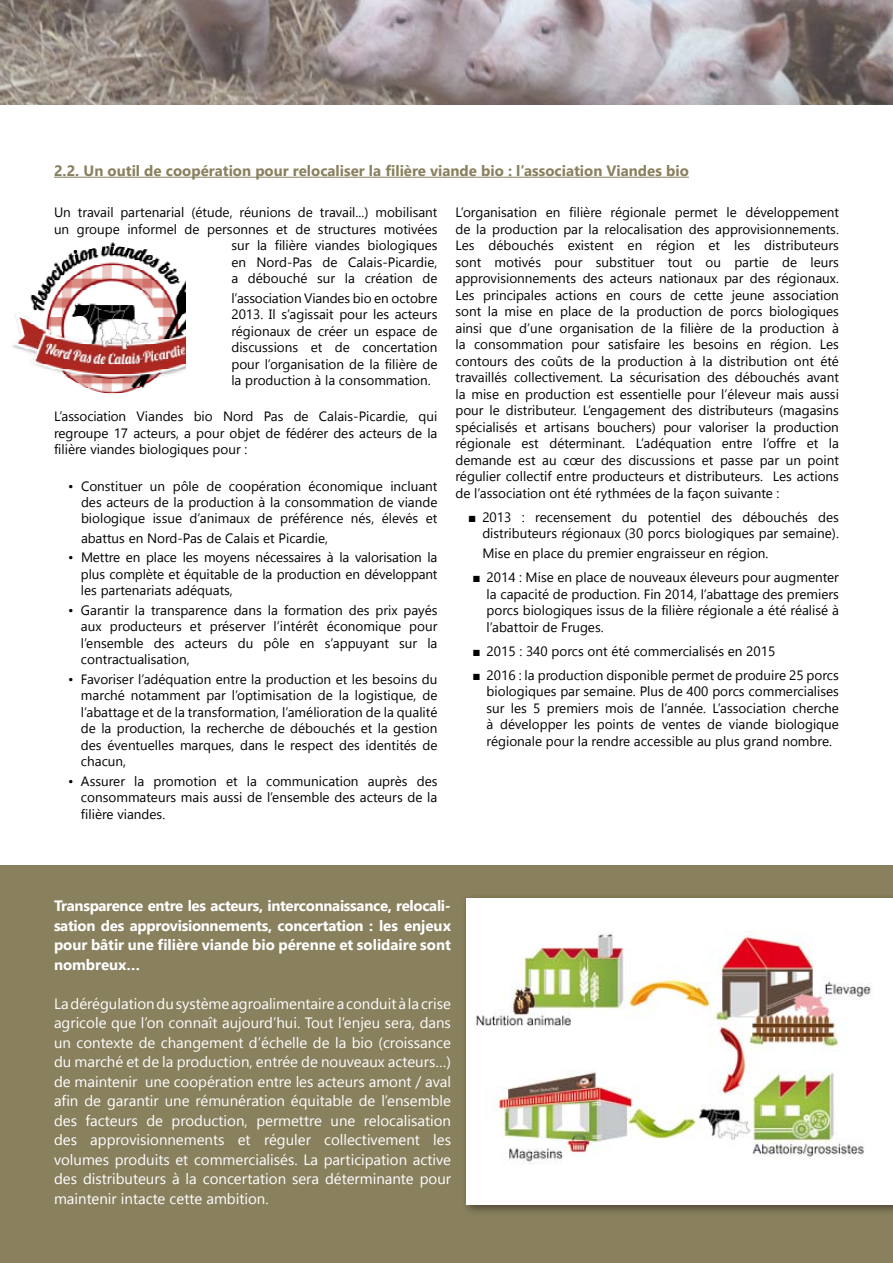
<style>
.page{position:relative;width:893px;height:1263px;background:#fff}
.page>*{position:absolute;margin:0;border:0;box-sizing:border-box;transform-origin:0 0}
.t1{font:15px/19.5px "Khmer UI";color:#fff;text-align:justify}
.t2{font:700 15px/19.5px "Khmer UI";color:#fff;text-align:justify}
.t3{font:700 15px "Khmer UI";color:#89805e}
.t4{font:13.5px/16.5px "Khmer UI";color:#000;text-align:justify}
.s1{font-family:"Times New Roman"}
</style>
<div class="page">
<hr style="left:54px;top:177px;width:635px;height:1px;background:#89805e">
<img style="left:12px;top:242px;width:174px;height:152px">
<div style="left:0;top:865px;width:893px;height:398px;background:#89805e"></div>
<div style="left:461px;top:893px;width:432px;height:329px;background:#000;opacity:.45"></div>
<div style="left:466px;top:898px;width:427px;height:306px;background:#fff"></div>
<img style="left:476px;top:931px;width:396px;height:233px">
<svg style="left:0;top:0;width:893px;height:105px;background:#9a9090"></svg>
<p class="t3" style="left:54px;top:162px;width:636px">2.2. Un outil de coopération pour relocaliser la filière viande bio : l’association Viandes bio</p>
<p class="t4" style="left:54px;top:205px;width:385px;text-align:right">Un travail partenarial (étude, réunions de travail...) mobilisant un groupe informel de personnes et de structures motivées sur la filière viandes biologiques<br>en Nord-Pas de Calais-Picardie,<br>a débouché sur la création de</p>
<p class="t4" style="left:231px;top:290px;width:208px">l’association Viandes bio en octobre 2013. Il s’agissait pour les acteurs régionaux de créer un espace de discussions et de concertation pour l’organisation de la filière de la production à la consommation.</p>
<p class="t4" style="left:54px;top:409px;width:385px">L’association Viandes bio Nord Pas de Calais-Picardie, qui regroupe 17 acteurs, a pour objet de fédérer des acteurs de la filière viandes biologiques pour :</p>
<p class="t4" style="left:81px;top:478px;width:358px;text-indent:-13px">• Constituer un pôle de coopération économique incluant des acteurs de la production à la consommation de viande biologique issue d’animaux de préférence nés, élevés et</p>
<p class="t4" style="left:81px;top:530px;width:249px">abattus en Nord-Pas de Calais et Picardie,</p>
<p class="t4" style="left:81px;top:549px;width:358px;text-indent:-13px">• Mettre en place les moyens nécessaires à la valorisation la plus complète et équitable de la production en développant les partenariats adéquats,</p>
<p class="t4" style="left:81px;top:602px;width:358px;text-indent:-13px">• Garantir la transparence dans la formation des prix payés aux producteurs et préserver l’intérêt économique pour l’ensemble des acteurs du pôle en s’appuyant sur la contractualisation,</p>
<p class="t4" style="left:81px;top:671px;width:358px;text-indent:-13px">• Favoriser l’adéquation entre la production et les besoins du marché notamment par l’optimisation de la logistique, de l’abattage et de la transformation, l’amélioration de la qualité de la production, la recherche de débouchés et la gestion des éventuelles marques, dans le respect des identités de chacun,</p>
<p class="t4" style="left:81px;top:773px;width:358px;text-indent:-13px">• Assurer la promotion et la communication auprès des consommateurs mais aussi de l’ensemble des acteurs de la filière viandes.</p>
<p class="t4" style="left:455px;top:204px;width:385px">L’organisation en filière régionale permet le développement de la production par la relocalisation des approvisionnements.<br>Les débouchés existent en région et les distributeurs sont motivés pour substituer tout ou partie de leurs approvisionnements des acteurs nationaux par des régionaux.<br>Les principales actions en cours de cette jeune association sont la mise en place de la production de porcs biologiques ainsi que d’une organisation de la filière de la production à la consommation pour satisfaire les besoins en région. Les contours des coûts de la production à la distribution ont été travaillés collectivement. La sécurisation des débouchés avant la mise en production est essentielle pour l’éleveur mais aussi pour le distributeur. L’engagement des distributeurs (magasins spécialisés et artisans bouchers) pour valoriser la production régionale est déterminant. L’adéquation entre l’offre et la demande est au cœur des discussions et passe par un point régulier collectif entre producteurs et distributeurs. Les actions de l’association ont été rythmées de la façon suivante :</p>
<p class="t4" style="left:468px;top:509px;width:372px;text-align:right"><span class="s1">■</span> 2013 : recensement du potentiel des débouchés des distributeurs régionaux (30 porcs biologiques par semaine).</p>
<p class="t4" style="left:482px;top:545px;width:288px">Mise en place du premier engraisseur en région.</p>
<p class="t4" style="left:487px;top:569px;width:354px;text-indent:-14px"><span class="s1">■</span> 2014 : Mise en place de nouveaux éleveurs pour augmenter la capacité de production. Fin 2014, l’abattage des premiers porcs biologiques issus de la filière régionale a été réalisé à l’abattoir de Fruges.</p>
<p class="t4" style="left:472px;top:643px;width:304px"><span class="s1">■</span> 2015 : 340 porcs ont été commercialisés en 2015</p>
<p class="t4" style="left:487px;top:667px;width:354px;text-indent:-14px"><span class="s1">■</span> 2016 : la production disponible permet de produire 25 porcs biologiques par semaine. Plus de 400 porcs commercialises sur les 5 premiers mois de l’année. L’association cherche à développer les points de ventes de viande biologique régionale pour la rendre accessible au plus grand nombre.</p>
<p class="t2" style="left:54px;top:896px;width:398px">Transparence entre les acteurs, interconnaissance, relocali&shy;sation des approvisionnements, concertation : les enjeux pour bâtir une filière viande bio pérenne et solidaire sont nombreux…</p>
<p class="t1" style="left:54px;top:994px;width:399px">La dérégulation du système agroalimentaire a conduit à la crise agricole que l’on connaît aujourd’hui. Tout l’enjeu sera, dans un contexte de changement d’échelle de la bio (croissance du marché et de la production, entrée de nouveaux acteurs…) de maintenir une coopération entre les acteurs amont / aval afin de garantir une rémunération équitable de l’ensemble des facteurs de production, permettre une relocalisation des approvisionnements et réguler collectivement les volumes produits et commercialisés. La participation active des distributeurs à la concertation sera déterminante pour maintenir intacte cette ambition.</p>
</div>
